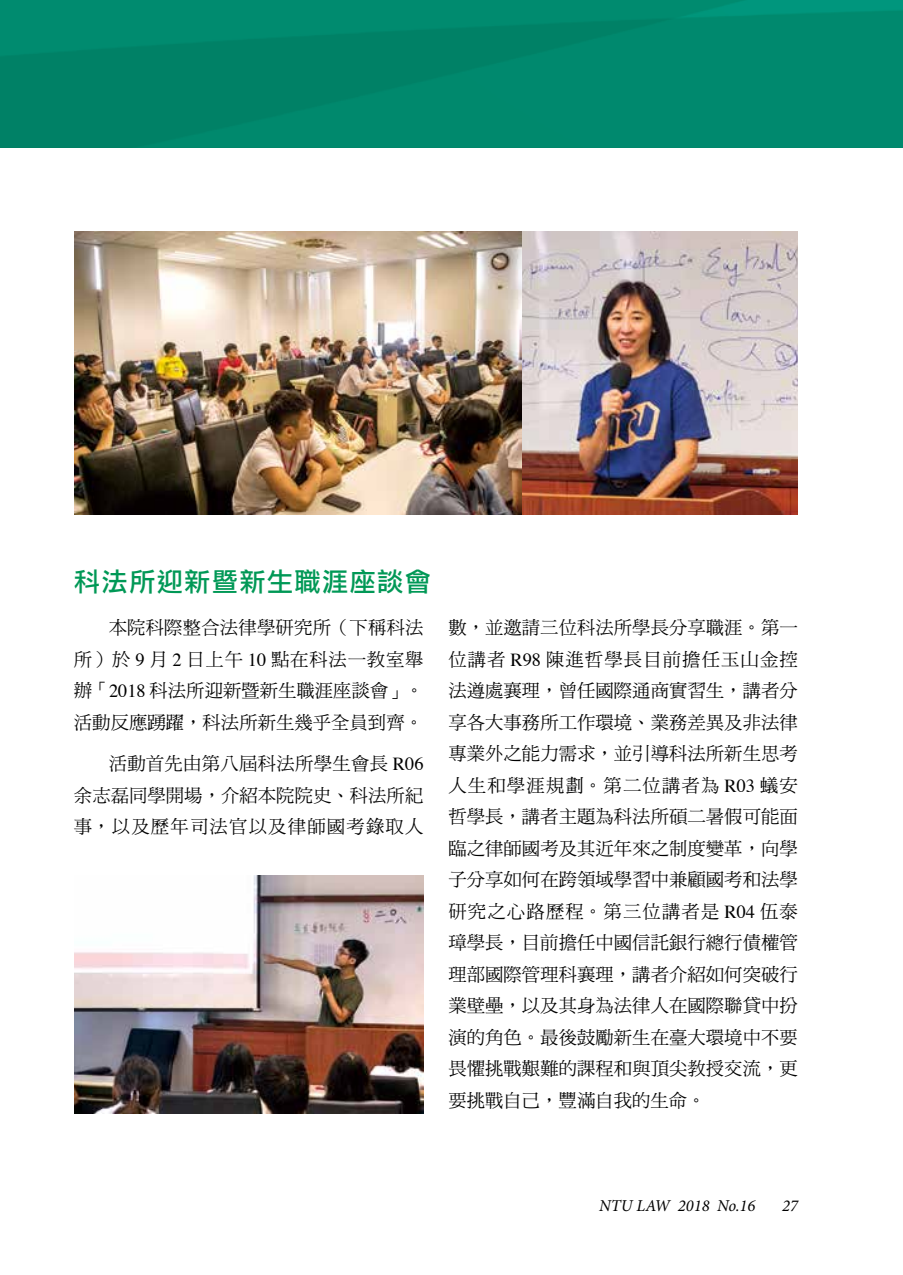
<style>
.page{position:relative;width:903px;height:1275px;background:#fff}
.page>*{position:absolute;margin:0;border:0;box-sizing:border-box;transform-origin:0 0}
.t1{font:26.25px "DF Li Hei Std W5";letter-spacing:.05em;color:#009856}
.t2{font:18.38px/31.5px "DF Ming Std W5";color:#000;text-align:justify}
.t3{font:italic 16.62px "Minion Pro";color:#000}
.s1{font-family:"Times"}
</style>
<div class="page">
<div style="left:0;top:0;width:903px;height:148px;background:#00896e"></div>
<img style="left:74px;top:231px;width:723px;height:284px">
<img style="left:74px;top:875px;width:350px;height:238px">
<h1 class="t1" style="left:74px;top:568px;width:359px">科法所迎新暨新生職涯座談會</h1>
<p class="t2" style="left:74px;top:612px;width:351px;text-indent:35px">本院科際整合法律學研究所（下稱科法所）於 <span class="s1">9</span> 月 <span class="s1">2</span> 日上午 <span class="s1">10</span> 點在科法一教室舉辦「<span class="s1">2018</span> 科法所迎新暨新生職涯座談會」。活動反應踴躍，科法所新生幾乎全員到齊。</p>
<p class="t2" style="left:74px;top:748px;width:351px;text-indent:35px">活動首先由第八屆科法所學生會長 <span class="s1">R06</span>余志磊同學開場，介紹本院院史、科法所紀事，以及歷年司法官以及律師國考錄取人</p>
<p class="t2" style="left:448px;top:612px;width:351px">數，並邀請三位科法所學長分享職涯。第一位講者 <span class="s1">R98</span> 陳進哲學長目前擔任玉山金控法遵處襄理，曾任國際通商實習生，講者分享各大事務所工作環境、業務差異及非法律專業外之能力需求，並引導科法所新生思考人生和學涯規劃。第二位講者為 <span class="s1">R03</span> 蟻安哲學長，講者主題為科法所碩二暑假可能面臨之律師國考及其近年來之制度變革，向學子分享如何在跨領域學習中兼顧國考和法學研究之心路歷程。第三位講者是 <span class="s1">R04</span> 伍泰璋學長，目前擔任中國信託銀行總行債權管理部國際管理科襄理，講者介紹如何突破行業壁壘，以及其身為法律人在國際聯貸中扮演的角色。最後鼓勵新生在臺大環境中不要畏懼挑戰艱難的課程和與頂尖教授交流，更要挑戰自己，豐滿自我的生命。</p>
<p class="t3" style="left:599px;top:1194px;width:158px">NTU LAW 2018 No.16</p>
<p class="t3" style="left:782px;top:1194px;width:17px">27</p>
</div>
